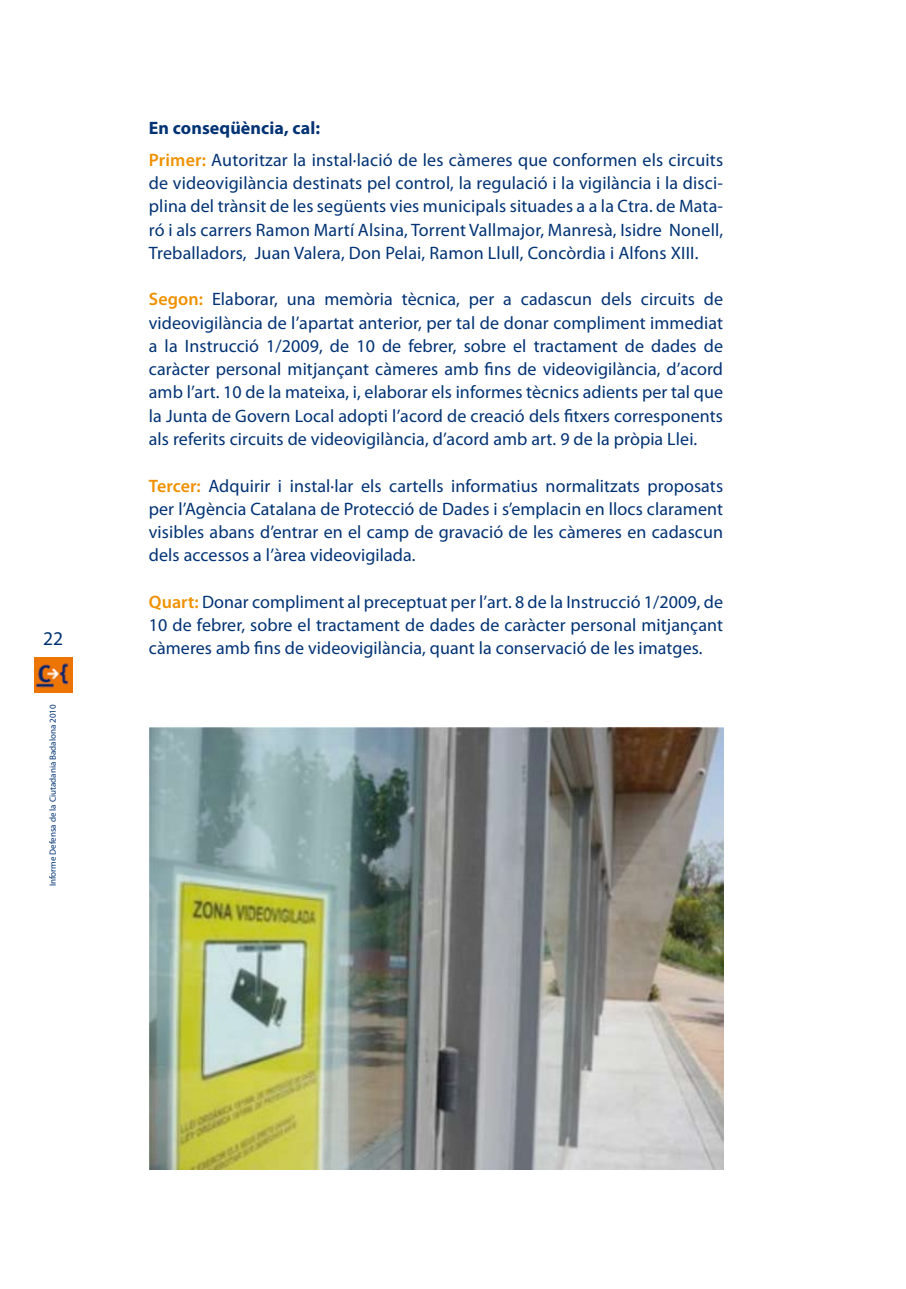
<style>
.page{position:relative;width:906px;height:1289px;background:#fff}
.page>*{position:absolute;margin:0;border:0;box-sizing:border-box;transform-origin:0 0}
.t1{font:19.5px "Myriad Pro";color:#003274}
.t2{font:18px/23.2px "Myriad Pro";letter-spacing:.005em;color:#003274;text-align:justify}
.t3{font:9px "Myriad Pro";color:#003274}
.s1{font-weight:700}
.s2{font-weight:600;color:#f09100}
</style>
<div class="page">
<img style="left:34px;top:657px;width:38px;height:35px">
<img style="left:149px;top:727px;width:574px;height:442px">
<p class="t1" style="left:43px;top:626px;width:22px">22</p>
<p class="t3" style="left:47px;top:886px;width:183px;rotate:-90deg">Informe Defensa de la Ciutadania Badalona 2010</p>
<p class="t2" style="left:149px;top:112px;width:576px;line-height:31.8px"><span class="s1">En conseqüència, cal:<br></span><span class="s2">Primer:</span> Autoritzar la instal·lació de les càmeres que conformen els circuits</p>
<p class="t2" style="left:149px;top:171px;width:576px">de videovigilància destinats pel control, la regulació i la vigilància i la disci&shy;plina del trànsit de les següents vies municipals situades a a la Ctra. de Mata&shy;ró i als carrers Ramon Martí Alsina, Torrent Vallmajor, Manresà, Isidre Nonell, Treballadors, Juan Valera, Don Pelai, Ramon Llull, Concòrdia i Alfons XIII.</p>
<p class="t2" style="left:149px;top:287px;width:576px"><span class="s2">Segon:</span> Elaborar, una memòria tècnica, per a cadascun dels circuits de videovigilància de l’apartat anterior, per tal de donar compliment immediat a la Instrucció 1/2009, de 10 de febrer, sobre el tractament de dades de caràcter personal mitjançant càmeres amb fins de videovigilància, d’acord amb l’art. 10 de la mateixa, i, elaborar els informes tècnics adients per tal que la Junta de Govern Local adopti l’acord de creació dels fitxers corresponents als referits circuits de videovigilància, d’acord amb art. 9 de la pròpia Llei.</p>
<p class="t2" style="left:149px;top:473px;width:576px"><span class="s2">Tercer:</span> Adquirir i instal·lar els cartells informatius normalitzats proposats per l’Agència Catalana de Protecció de Dades i s’emplacin en llocs clarament visibles abans d’entrar en el camp de gravació de les càmeres en cadascun dels accessos a l’àrea videovigilada.</p>
<p class="t2" style="left:149px;top:590px;width:576px"><span class="s2">Quart:</span> Donar compliment al preceptuat per l’art. 8 de la Instrucció 1/2009, de 10 de febrer, sobre el tractament de dades de caràcter personal mitjançant càmeres amb fins de videovigilància, quant la conservació de les imatges.</p>
</div>
